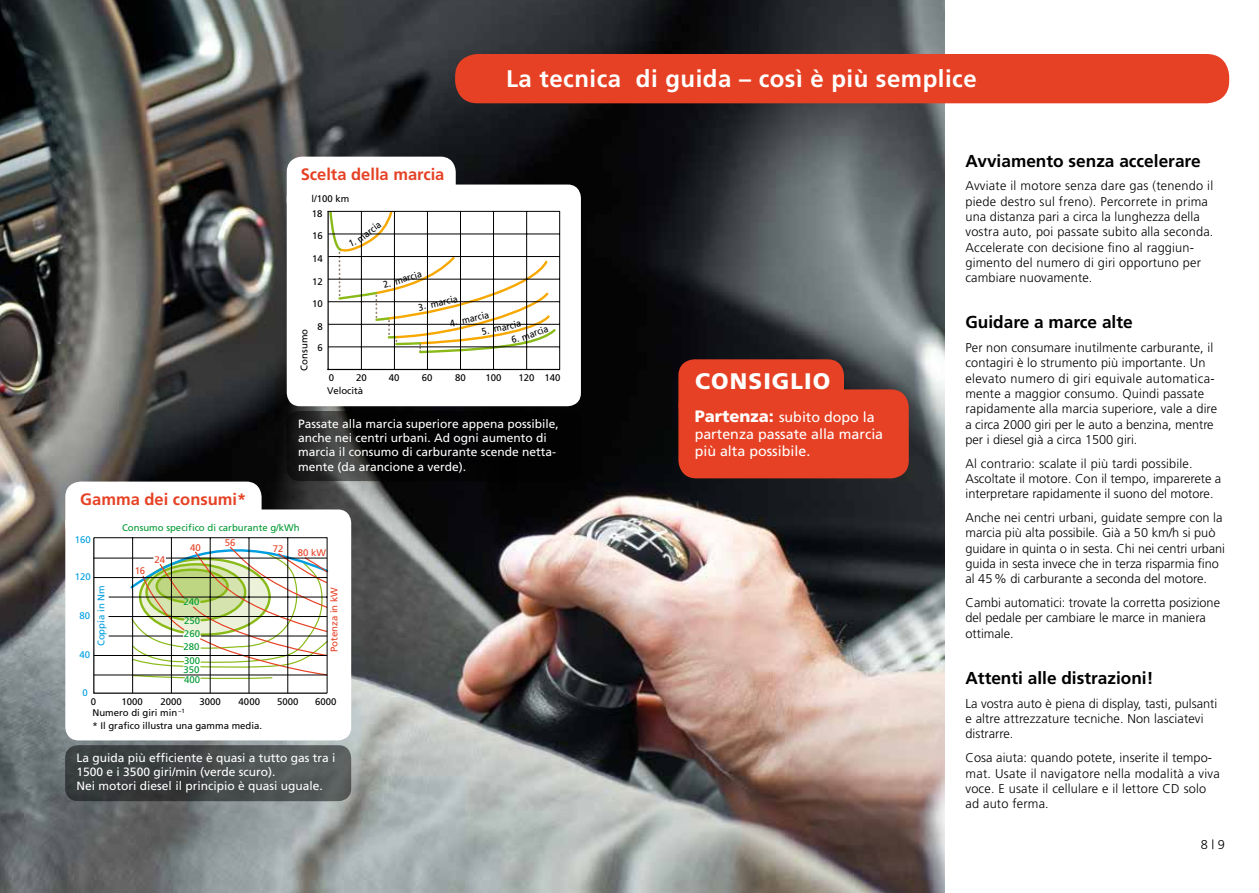
<style>
.page{position:relative;width:1259px;height:893px;background:#fff}
.page>*{position:absolute;margin:0;border:0;box-sizing:border-box;transform-origin:0 0}
.t1{font:700 24px "Frutiger";letter-spacing:.02em;color:#fff}
.t2{font:900 22.5px "Frutiger";letter-spacing:.05em;color:#fff}
.t3{font:700 17.25px "Frutiger";color:#000}
.t4{font:700 16.5px "Frutiger";color:#e64124}
.t5{font:14.25px/17.1px "Frutiger";color:#fff}
.t6{font:300 12.75px/15.3px "Frutiger";letter-spacing:.005em;color:#000}
.t7{font:12px/14.4px "Frutiger";color:#fff}
.t8{font:9.6px/13.2px "Frutiger";color:#000}
.t9{font:9.6px/18.8px "Frutiger";color:#009932}
.t10{font:9.6px "Frutiger";color:#000;scale:.92 1}
.t11{font:9.6px "Frutiger";color:#e64124}
.t12{font:9.6px "Frutiger";color:#009ee0}
.t13{font:6px "Frutiger";color:#000}
.s1{font-weight:900;font-size:16.5px}
</style>
<div class="page">
<img style="left:0;top:0;width:944px;height:893px">
<div style="left:287px;top:185px;width:294px;height:221px;background:#fff;border-radius:13px"></div>
<div style="left:287px;top:157px;width:169px;height:59px;background:#fff;border-radius:15px"></div>
<hr style="left:327px;top:211px;width:2px;height:159px;background:#000">
<hr style="left:327px;top:369px;width:233px;height:1px;background:#000">
<hr style="left:361px;top:211px;width:1px;height:158px;background:#000">
<hr style="left:427px;top:211px;width:1px;height:158px;background:#000">
<hr style="left:460px;top:211px;width:1px;height:158px;background:#000">
<hr style="left:493px;top:211px;width:1px;height:158px;background:#000">
<hr style="left:526px;top:211px;width:1px;height:158px;background:#000">
<hr style="left:394px;top:211px;width:1px;height:158px;background:#000">
<hr style="left:328px;top:347px;width:231px;height:1px;background:#000">
<hr style="left:328px;top:324px;width:231px;height:1px;background:#000">
<hr style="left:328px;top:301px;width:231px;height:1px;background:#000">
<hr style="left:328px;top:279px;width:231px;height:1px;background:#000">
<hr style="left:328px;top:256px;width:232px;height:1px;background:#000">
<hr style="left:328px;top:234px;width:232px;height:1px;background:#000">
<hr style="left:327px;top:211px;width:233px;height:1px;background:#000">
<hr style="left:559px;top:211px;width:1px;height:159px;background:#000">
<svg style="left:286px;top:411px;width:295px;height:70px;background:#0d0e0e"></svg>
<div style="left:65px;top:509px;width:286px;height:231px;background:#fff;border-radius:13px"></div>
<div style="left:65px;top:482px;width:196px;height:59px;background:#fff;border-radius:15px"></div>
<svg style="left:93px;top:537px;width:236px;height:157px"></svg>
<svg style="left:65px;top:745px;width:286px;height:56px;background:#45494a"></svg>
<div style="left:678px;top:359px;width:166px;height:62px;background:#e64124;border-radius:16px"></div>
<div style="left:678px;top:389px;width:231px;height:89px;background:#e64124;border-radius:18px"></div>
<div style="left:455px;top:54px;width:774px;height:49px;background:#e64124;border-radius:22px"></div>
<svg style="left:328px;top:210px;width:230px;height:145px"></svg>
<h1 class="t1" style="left:506px;top:64px;width:472px">La tecnica di guida – così è più semplice</h1>
<p class="t4" style="left:301px;top:164px;width:145px">Scelta della marcia</p>
<p class="t8" style="left:311px;top:192px;width:39px">l/100 km</p>
<p class="t8" style="left:312px;top:207px;width:12px">18</p>
<p class="t8" style="left:312px;top:229px;width:12px">16</p>
<p class="t8" style="left:312px;top:252px;width:12px">14</p>
<p class="t8" style="left:312px;top:275px;width:12px">12</p>
<p class="t8" style="left:312px;top:297px;width:12px">10</p>
<p class="t8" style="left:317px;top:320px;width:7px">8</p>
<p class="t8" style="left:298px;top:371px;width:43px;rotate:-90deg">Consumo</p>
<p class="t8" style="left:317px;top:341px;width:7px">6</p>
<p class="t10" style="left:355px;top:236px;width:31px;rotate:-38deg">marcia</p>
<p class="t10" style="left:382px;top:279px;width:45px;rotate:-17deg">2. marcia</p>
<p class="t10" style="left:417px;top:302px;width:45px;rotate:-13deg">3. marcia</p>
<p class="t10" style="left:449px;top:318px;width:45px;rotate:-13deg">4. marcia</p>
<p class="t10" style="left:481px;top:326px;width:45px;rotate:-12deg">5. marcia</p>
<p class="t10" style="left:520px;top:332px;width:31px;rotate:-20deg">marcia</p>
<p class="t8" style="left:329px;top:371px;width:7px">0</p>
<p class="t8" style="left:356px;top:371px;width:12px">20</p>
<p class="t8" style="left:389px;top:371px;width:12px">40</p>
<p class="t8" style="left:422px;top:371px;width:12px">60</p>
<p class="t8" style="left:455px;top:371px;width:12px">80</p>
<p class="t8" style="left:485px;top:371px;width:18px">100</p>
<p class="t8" style="left:518px;top:371px;width:44px">120 140</p>
<p class="t8" style="left:327px;top:384px;width:37px">Velocità</p>
<p class="t4" style="left:80px;top:489px;width:167px">Gamma dei consumi*</p>
<p class="t7" style="left:298px;top:416px;width:262px">Passate alla marcia superiore appena possibile, anche nei centri urbani. Ad ogni aumento di marcia il consumo di carburante scende netta&shy;mente (da arancione a verde).</p>
<p class="t9" style="left:122px;top:518px;width:179px">Consumo specifico di carburante g/kWh</p>
<p class="t12" style="left:75px;top:534px;width:18px">160</p>
<p class="t12" style="left:75px;top:571px;width:18px">120</p>
<p class="t12" style="left:80px;top:610px;width:12px">80</p>
<p class="t12" style="left:80px;top:649px;width:12px">40</p>
<p class="t12" style="left:82px;top:687px;width:7px">0</p>
<p class="t11" style="left:225px;top:537px;width:12px">56</p>
<p class="t11" style="left:190px;top:542px;width:12px">40</p>
<p class="t11" style="left:273px;top:543px;width:12px">72</p>
<p class="t11" style="left:298px;top:547px;width:30px">80 kW</p>
<p class="t11" style="left:154px;top:554px;width:12px">24</p>
<p class="t11" style="left:135px;top:565px;width:12px">16</p>
<p class="t12" style="left:96px;top:646px;width:62px;rotate:-90deg">Coppia in Nm</p>
<p class="t11" style="left:328px;top:652px;width:67px;rotate:-90deg">Potenza in kW</p>
<p class="t9" style="left:184px;top:593px;width:18px">240<br>250</p>
<p class="t9" style="left:184px;top:628px;width:18px;line-height:12.6px">260<br>280</p>
<p class="t9" style="left:184px;top:656px;width:18px;line-height:8.9px">300<br>350</p>
<p class="t9" style="left:184px;top:670px;width:18px">400</p>
<p class="t8" style="left:91px;top:695px;width:7px">0</p>
<p class="t8" style="left:122px;top:695px;width:23px">1000</p>
<p class="t8" style="left:160px;top:695px;width:23px">2000</p>
<p class="t8" style="left:200px;top:695px;width:23px">3000</p>
<p class="t8" style="left:239px;top:695px;width:23px">4000</p>
<p class="t8" style="left:277px;top:695px;width:23px">5000</p>
<p class="t8" style="left:315px;top:695px;width:23px">6000</p>
<p class="t8" style="left:92px;top:706px;width:171px">Numero di giri min<br>* Il grafico illustra una gamma media.</p>
<p class="t13" style="left:178px;top:707px;width:8px">–1</p>
<p class="t7" style="left:77px;top:750px;width:260px">La guida più efficiente è quasi a tutto gas tra i<br>1500 e i 3500 giri/min (verde scuro).<br>Nei motori diesel il principio è quasi uguale.</p>
<h2 class="t2" style="left:695px;top:367px;width:137px">CONSIGLIO</h2>
<p class="t5" style="left:694px;top:408px;width:190px"><span class="s1">Partenza:</span> subito dopo la partenza passate alla marcia più alta possibile.</p>
<h3 class="t3" style="left:965px;top:150px;width:237px">Avviamento senza accelerare</h3>
<p class="t6" style="left:965px;top:178px;width:249px">Avviate il motore senza dare gas (tenendo il piede destro sul freno). Percorrete in prima una distanza pari a circa la lunghezza della vostra auto, poi passate subito alla seconda.<br>Accelerate con decisione fino al raggiun&shy;gimento del numero di giri opportuno per cambiare nuovamente.</p>
<h3 class="t3" style="left:965px;top:312px;width:169px">Guidare a marce alte</h3>
<p class="t6" style="left:965px;top:340px;width:253px">Per non consumare inutilmente carburante, il contagiri è lo strumento più importante. Un elevato numero di giri equivale automatica&shy;mente a maggior consumo. Quindi passate rapidamente alla marcia superiore, vale a dire a circa 2000 giri per le auto a benzina, mentre per i diesel già a circa 1500 giri.</p>
<p class="t6" style="left:965px;top:456px;width:257px">Al contrario: scalate il più tardi possibile.<br>Ascoltate il motore. Con il tempo, imparerete a interpretare rapidamente il suono del motore.</p>
<p class="t6" style="left:965px;top:510px;width:261px">Anche nei centri urbani, guidate sempre con la marcia più alta possibile. Già a 50 km/h si può guidare in quinta o in sesta. Chi nei centri urbani guida in sesta invece che in terza risparmia fino al 45% di carburante a seconda del motore.</p>
<p class="t6" style="left:965px;top:595px;width:256px">Cambi automatici: trovate la corretta posizione del pedale per cambiare le marce in maniera ottimale.</p>
<h3 class="t3" style="left:965px;top:668px;width:189px">Attenti alle distrazioni!</h3>
<p class="t6" style="left:965px;top:696px;width:253px">La vostra auto è piena di display, tasti, pulsanti e altre attrezzature tecniche. Non lasciatevi distrarre.</p>
<p class="t6" style="left:965px;top:750px;width:256px">Cosa aiuta: quando potete, inserite il tempo&shy;mat. Usate il navigatore nella modalità a viva voce. E usate il cellulare e il lettore CD solo ad auto ferma.</p>
<p class="t6" style="left:1200px;top:837px;width:26px">8 | 9</p>
</div>
